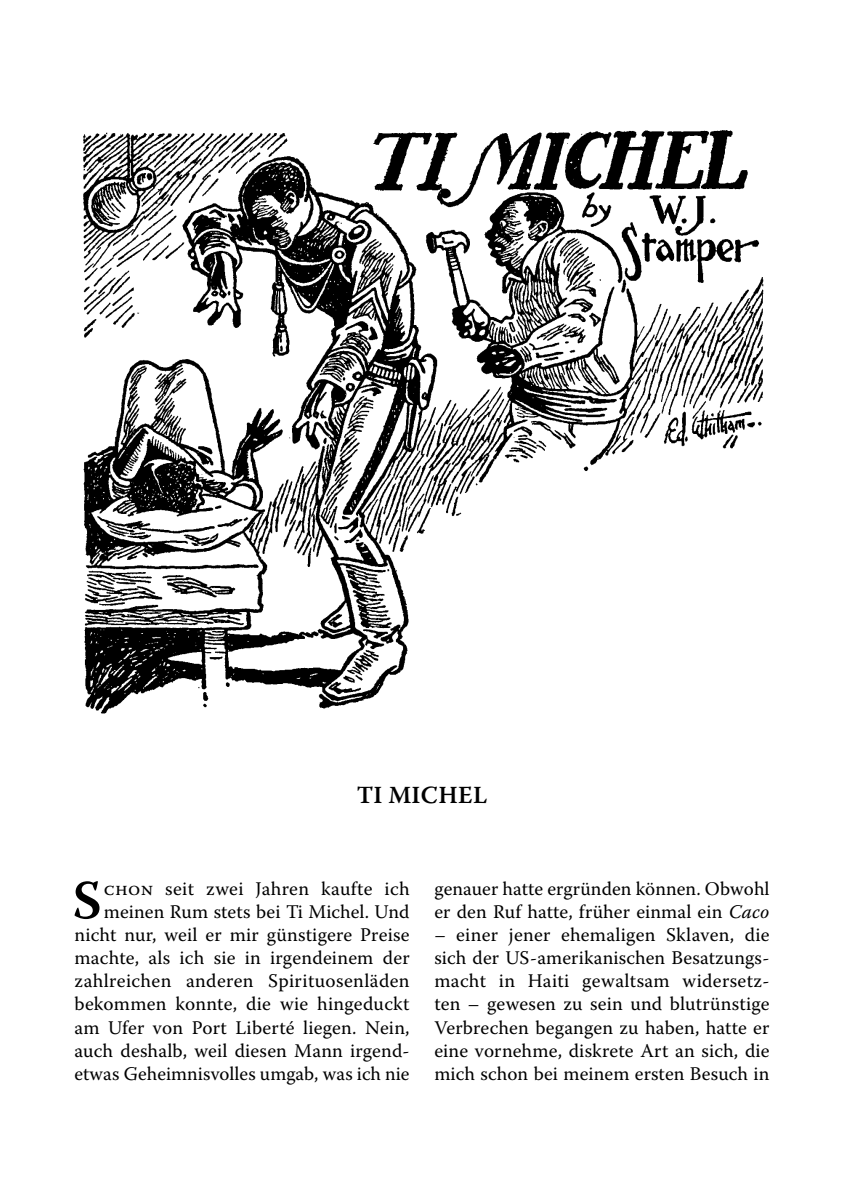
<style>
.page{position:relative;width:844px;height:1191px;background:#fff}
.page>*{position:absolute;margin:0;border:0;box-sizing:border-box;transform-origin:0 0}
.t1{font:600 54.25px "Warnock Pro";color:#000}
.t2{font:600 24.5px "Warnock Pro";letter-spacing:.015em;color:#000}
.t3{font:19.25px/23.1px "Warnock Pro";letter-spacing:.01em;color:#000}
.s1{font-style:italic}
</style>
<div class="page">
<img style="left:83px;top:130px;width:681px;height:584px">
<p class="t2" style="left:356px;top:779px;width:132px">TI MICHEL</p>
<h1 class="t1" style="left:72px;top:867px;width:30px">S</h1>
<p class="t3" style="left:74px;top:876px;width:336px;text-align:right">chon seit zwei Jahren kaufte ich meinen Rum stets bei Ti Michel. Und nicht nur, weil er mir günstigere Preise machte, als ich sie in irgendeinem der zahlreichen anderen Spirituosenläden bekommen konnte, die wie hingeduckt am Ufer von Port Liberté liegen. Nein, auch deshalb, weil diesen Mann irgend&shy;etwas Geheimnisvolles umgab, was ich nie</p>
<p class="t3" style="left:434px;top:876px;width:336px">genauer hatte ergründen können. Obwohl er den Ruf hatte, früher einmal ein <span class="s1">Caco</span></p>
<p class="t3" style="left:434px;top:923px;width:336px;text-align:justify"><span class="s1">–</span> einer jener ehemaligen Sklaven, die sich der US-amerikanischen Besatzungs&shy;macht in Haiti gewaltsam widersetz&shy;ten – gewesen zu sein und blutrünstige Verbrechen begangen zu haben, hatte er eine vornehme, diskrete Art an sich, die mich schon bei meinem ersten Besuch in</p>
</div>
